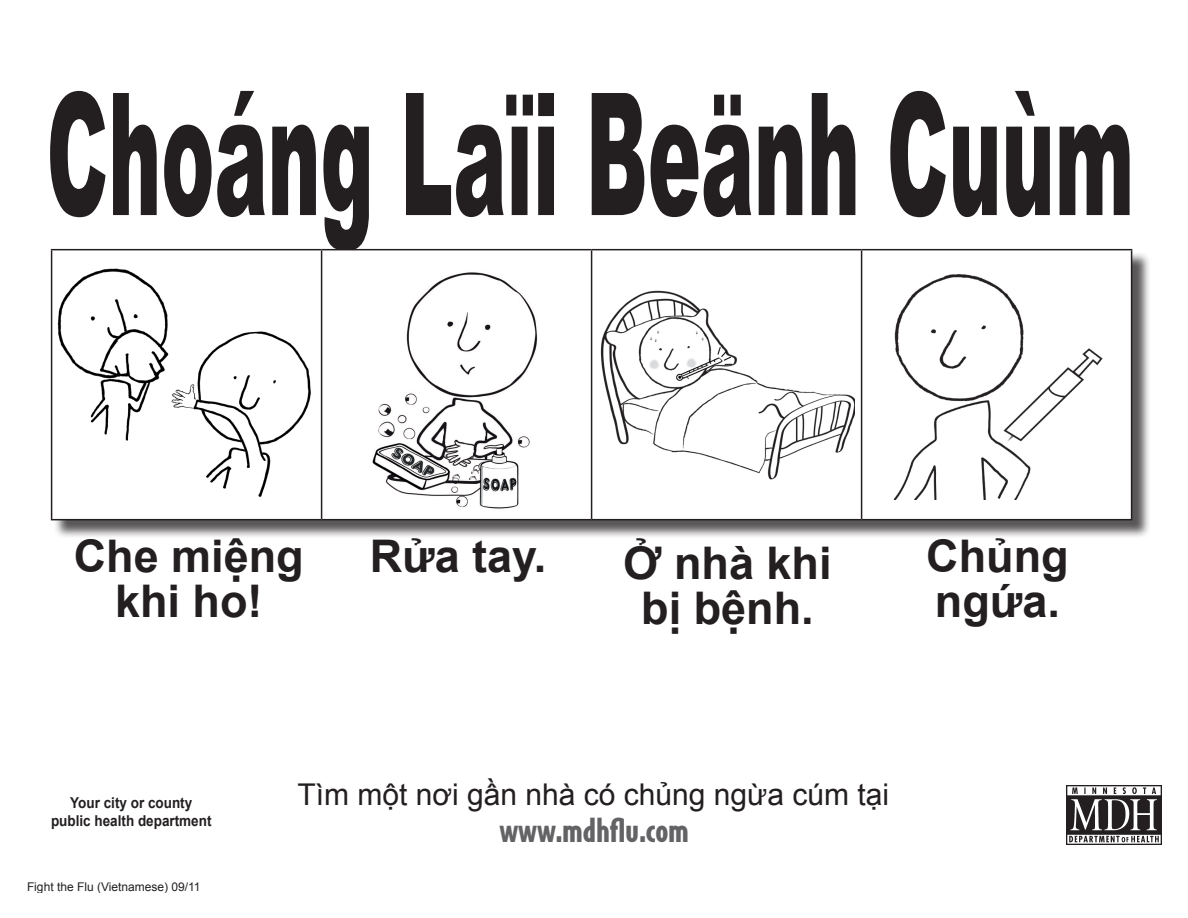
<style>
.page{position:relative;width:1188px;height:918px;background:#fff}
.page>*{position:absolute;margin:0;border:0;box-sizing:border-box;transform-origin:0 0}
.t1{font:900 170.55px "Arial";color:#231f20;scale:.47 1}
.t2{font:700 45px/45px "Arial";color:#231f20;text-align:center}
.t3{font:900 31.5px "Bodega Sans";color:#636366}
.t4{font:30px "Arial";color:#231f20}
.t5{font:700 15px "Arial";color:#231f20;scale:.9 1}
.t6{font:12px "Arial";color:#231f20}
</style>
<div class="page">
<div style="left:53px;top:251px;width:1098px;height:288px;background:#231f20;opacity:.75"></div>
<svg style="left:52px;top:250px;width:1079px;height:269px"></svg>
<hr style="left:51px;top:249px;width:271px;height:1px;background:#231f20">
<hr style="left:51px;top:250px;width:1px;height:269px;background:#231f20">
<hr style="left:322px;top:249px;width:270px;height:1px;background:#231f20">
<hr style="left:321px;top:250px;width:1px;height:269px;background:#231f20">
<hr style="left:592px;top:249px;width:270px;height:1px;background:#231f20">
<hr style="left:591px;top:250px;width:1px;height:269px;background:#231f20">
<hr style="left:862px;top:249px;width:270px;height:1px;background:#231f20">
<hr style="left:861px;top:250px;width:1px;height:269px;background:#231f20">
<hr style="left:1131px;top:250px;width:1px;height:269px;background:#231f20">
<hr style="left:51px;top:519px;width:271px;height:1px;background:#231f20">
<hr style="left:322px;top:519px;width:270px;height:1px;background:#231f20">
<hr style="left:592px;top:519px;width:270px;height:1px;background:#231f20">
<hr style="left:862px;top:519px;width:270px;height:1px;background:#231f20">
<img style="left:54px;top:258px;width:142px;height:192px">
<img style="left:156px;top:327px;width:161px;height:172px">
<img style="left:359px;top:258px;width:189px;height:255px">
<img style="left:596px;top:286px;width:259px;height:195px">
<img style="left:889px;top:269px;width:216px;height:231px">
<img style="left:1067px;top:786px;width:94px;height:59px">
<p class="t1" style="left:46px;top:30px;width:2316px">Choáng Laïi Beänh Cuùm</p>
<p class="t2" style="left:623px;top:542px;width:210px">Ở nhà khi bị bệnh.</p>
<p class="t2" style="left:74px;top:535px;width:232px">Che miệng khi ho!</p>
<p class="t2" style="left:370px;top:535px;width:178px">Rửa tay.</p>
<p class="t2" style="left:926px;top:535px;width:144px;text-align:left">Chủng ngứa.</p>
<p class="t5" style="left:70px;top:792px;width:137px">Your city or county</p>
<p class="t4" style="left:297px;top:775px;width:593px">Tìm một nơi gần nhà có chủng ngừa cúm tại</p>
<p class="t5" style="left:51px;top:810px;width:180px">public health department</p>
<p class="t3" style="left:499px;top:809px;width:191px">www.mdhflu.com</p>
<p class="t6" style="left:27px;top:879px;width:175px">Fight the Flu (Vietnamese) 09/11</p>
</div>
